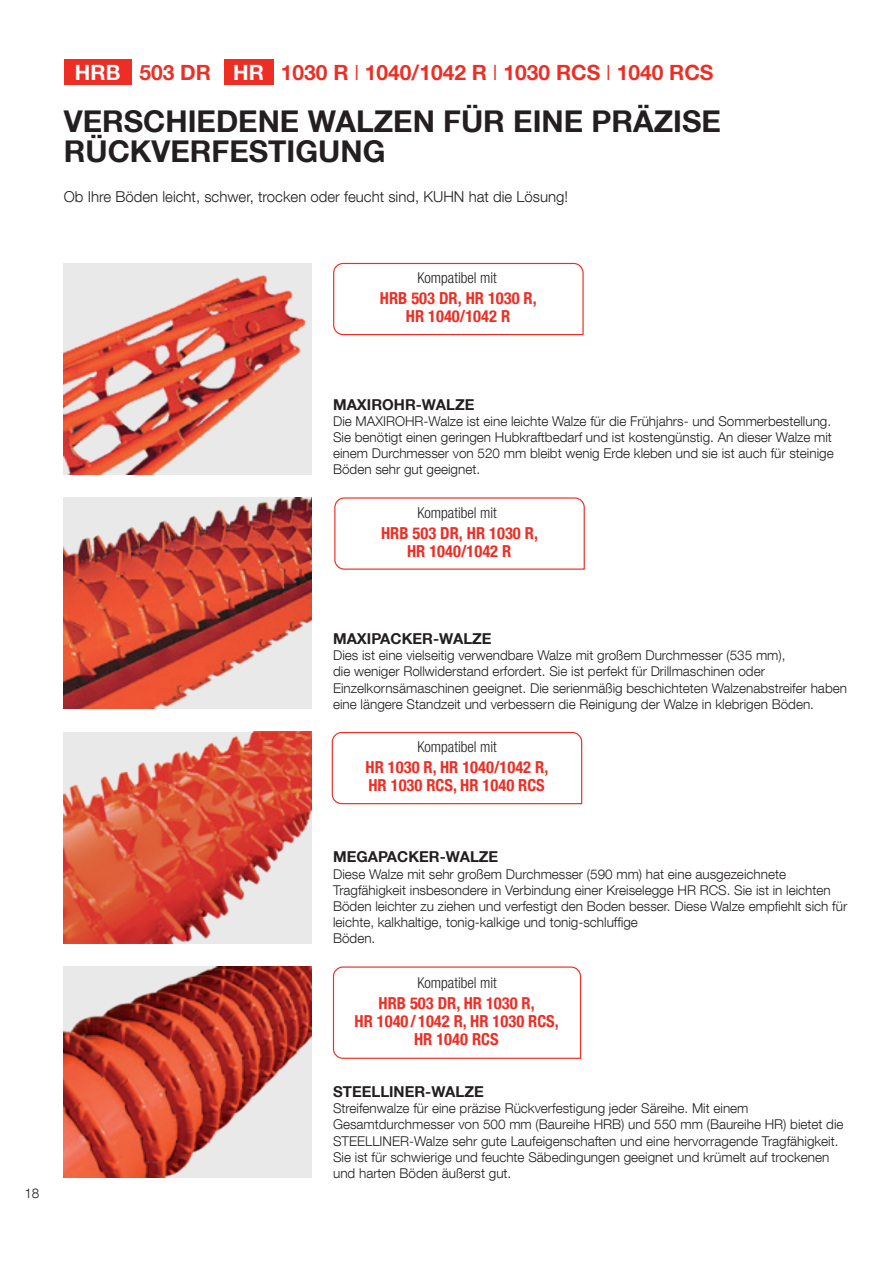
<style>
.page{position:relative;width:893px;height:1263px;background:#fff}
.page>*{position:absolute;margin:0;border:0;box-sizing:border-box;transform-origin:0 0}
.t1{font:700 30px/30px "Helvetica Neue LT Com";color:#231f20}
.t2{font:700 21px "Helvetica Neue LT Com";color:#ee2e25}
.t3{font:700 condensed 16.5px/17.7px "Helvetica Neue LT Com";color:#ee2e25;text-align:center}
.t4{font:300 15px "Helvetica Neue LT Com";color:#231f20}
.t5{font:700 15px "Helvetica Neue LT Com";color:#231f20}
.t6{font:300 condensed 15px "Helvetica Neue LT Com";color:#231f20}
.t7{font:300 13.5px/16.2px "Helvetica Neue LT Com";color:#231f20}
.s1{color:#fff}
.s2{font-weight:300}
</style>
<div class="page">
<img style="left:64px;top:263px;width:248px;height:211px">
<img style="left:64px;top:497px;width:248px;height:212px">
<img style="left:64px;top:732px;width:248px;height:211px">
<img style="left:64px;top:966px;width:248px;height:212px">
<svg style="left:331px;top:731px;width:252px;height:74px"></svg>
<svg style="left:332px;top:966px;width:250px;height:93px"></svg>
<svg style="left:334px;top:497px;width:251px;height:73px"></svg>
<svg style="left:333px;top:262px;width:251px;height:74px"></svg>
<div style="left:64px;top:60px;width:68px;height:25px;background:#ee2e25"></div>
<div style="left:224px;top:60px;width:49px;height:25px;background:#ee2e25"></div>
<h2 class="t2" style="left:75px;top:59px;width:640px"><span class="s1">HRB</span> 503 DR <span class="s1">HR</span> 1030 R <span class="s2">I</span> 1040/1042 R <span class="s2">I</span> 1030 RCS <span class="s2">I</span> 1040 RCS</h2>
<h1 class="t1" style="left:64px;top:105px;width:659px">VERSCHIEDENE WALZEN FÜR EINE PRÄZISE<br>RÜCKVERFESTIGUNG</h1>
<p class="t4" style="left:64px;top:188px;width:506px">Ob Ihre Böden leicht, schwer, trocken oder feucht sind, KUHN hat die Lösung!</p>
<p class="t6" style="left:417px;top:269px;width:81px">Kompatibel mit</p>
<p class="t3" style="left:380px;top:290px;width:158px">HRB 503 DR, HR 1030 R,<br>HR 1040/1042 R</p>
<p class="t5" style="left:333px;top:395px;width:143px">MAXIROHR-WALZE</p>
<p class="t7" style="left:333px;top:413px;width:502px">Die MAXIROHR-Walze ist eine leichte Walze für die Frühjahrs- und Sommerbestellung.<br>Sie benötigt einen geringen Hubkraftbedarf und ist kostengünstig. An dieser Walze mit einem Durchmesser von 520 mm bleibt wenig Erde kleben und sie ist auch für steinige Böden sehr gut geeignet.</p>
<p class="t6" style="left:417px;top:504px;width:81px">Kompatibel mit</p>
<p class="t3" style="left:381px;top:524px;width:158px">HRB 503 DR, HR 1030 R,<br>HR 1040/1042 R</p>
<p class="t7" style="left:25px;top:1185px;width:16px">18</p>
<p class="t5" style="left:333px;top:629px;width:160px">MAXIPACKER-WALZE</p>
<p class="t7" style="left:333px;top:647px;width:515px">Dies ist eine vielseitig verwendbare Walze mit großem Durchmesser (535 mm),<br>die weniger Rollwiderstand erfordert. Sie ist perfekt für Drillmaschinen oder Einzelkornsämaschinen geeignet. Die serienmäßig beschichteten Walzenabstreifer haben eine längere Standzeit und verbessern die Reinigung der Walze in klebrigen Böden.</p>
<p class="t6" style="left:417px;top:738px;width:81px">Kompatibel mit</p>
<p class="t3" style="left:366px;top:759px;width:184px;text-align:left">HR 1030 R, HR 1040/1042 R,<br>HR 1030 RCS, HR 1040 RCS</p>
<p class="t5" style="left:333px;top:847px;width:167px">MEGAPACKER-WALZE</p>
<p class="t7" style="left:333px;top:865px;width:516px">Diese Walze mit sehr großem Durchmesser (590 mm) hat eine ausgezeichnete Tragfähigkeit insbesondere in Verbindung einer Kreiselegge HR RCS. Sie ist in leichten Böden leichter zu ziehen und verfestigt den Boden besser. Diese Walze empfiehlt sich für leichte, kalkhaltige, tonig-kalkige und tonig-schluffige<br>Böden.</p>
<p class="t6" style="left:417px;top:974px;width:81px">Kompatibel mit</p>
<p class="t3" style="left:355px;top:994px;width:206px">HRB 503 DR, HR 1030 R,<br>HR 1040 / 1042 R, HR 1030 RCS,<br>HR 1040 RCS</p>
<p class="t5" style="left:333px;top:1082px;width:152px">STEELLINER-WALZE</p>
<p class="t7" style="left:333px;top:1100px;width:512px">Streifenwalze für eine präzise Rückverfestigung jeder Säreihe. Mit einem Gesamtdurchmesser von 500 mm (Baureihe HRB) und 550 mm (Baureihe HR) bietet die STEELLINER-Walze sehr gute Laufeigenschaften und eine hervorragende Tragfähigkeit.<br>Sie ist für schwierige und feuchte Säbedingungen geeignet und krümelt auf trockenen und harten Böden äußerst gut.</p>
</div>
